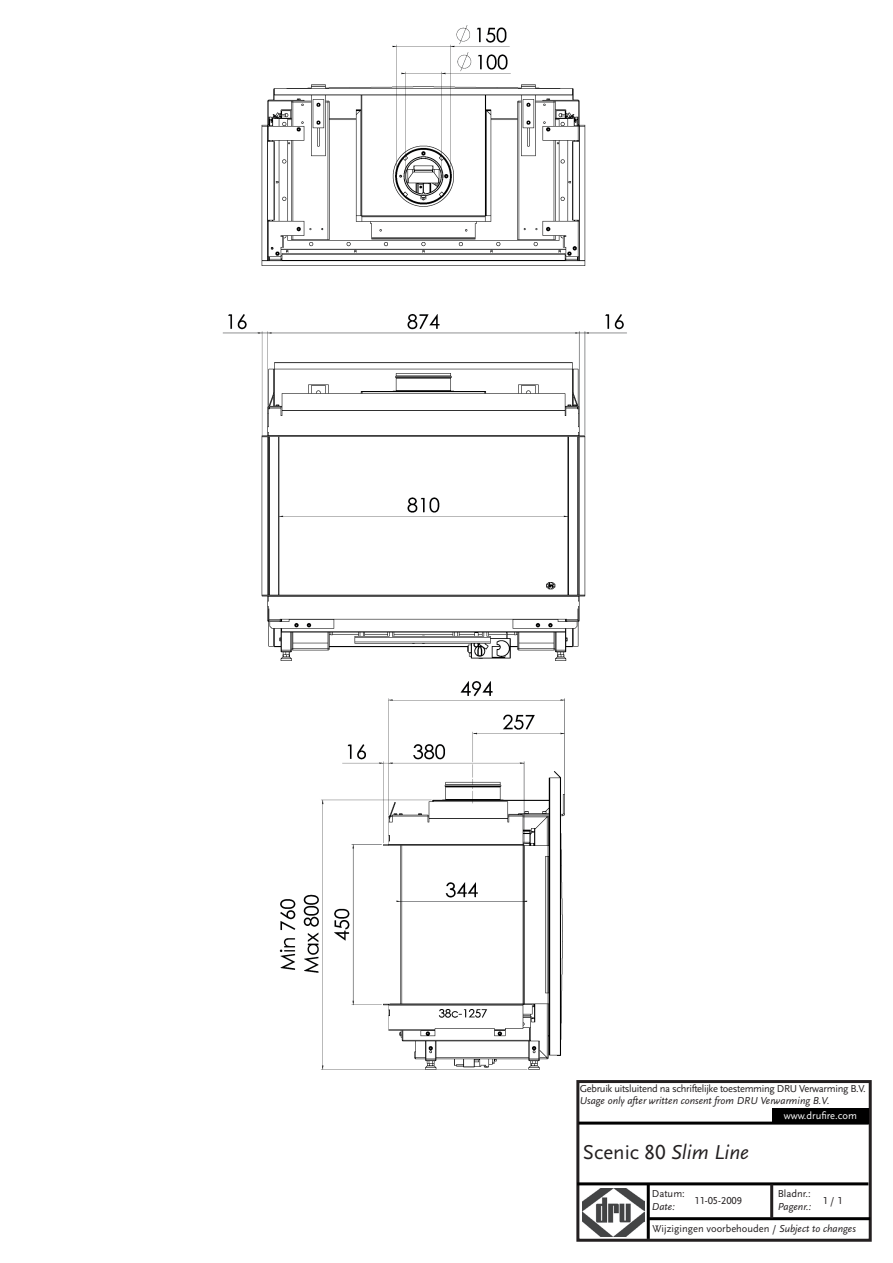
<style>
.page{position:relative;width:893px;height:1263px;background:#fff}
.page>*{position:absolute;margin:0;border:0;box-sizing:border-box;transform-origin:0 0}
.t1{font:21px "Scala Sans LF";color:#231f20}
.t2{font:10.5px "Scala Sans LF";letter-spacing:-.03em;color:#231f20}
.t3{font:italic 10.5px "Scala Sans LF";color:#231f20}
.t4{font:10.5px/21.8px "Scala Sans LF";color:#231f20}
.t5{font:10.5px "Scala Sans LF";color:#fff}
.s1{font-style:italic}
</style>
<div class="page">
<div style="left:576px;top:1080px;width:296px;height:162px;border:3px solid #231f20"></div>
<div style="left:772px;top:1108px;width:97px;height:15px;background:#000"></div>
<hr style="left:579px;top:1121px;width:290px;height:3px;background:#000">
<img style="left:582px;top:1189px;width:62px;height:47px">
<hr style="left:577px;top:1182px;width:291px;height:3px;background:#000">
<hr style="left:647px;top:1184px;width:3px;height:55px;background:#000">
<hr style="left:649px;top:1217px;width:221px;height:3px;background:#000">
<hr style="left:770px;top:1184px;width:3px;height:34px;background:#231f20">
<img style="left:223px;top:25px;width:404px;height:1045px">
<p class="t2" style="left:580px;top:1082px;width:288px">Gebruik uitsluitend na schriftelijke toestemming DRU Verwarming B.V.</p>
<p class="t3" style="left:580px;top:1094px;width:251px">Usage only after written consent from DRU Verwarming B.V.</p>
<p class="t5" style="left:784px;top:1109px;width:75px">www.drufire.com</p>
<h1 class="t1" style="left:583px;top:1139px;width:168px">Scenic 80 <span class="s1">Slim Line</span></h1>
<p class="t2" style="left:778px;top:1187px;width:35px">Bladnr.:</p>
<p class="t3" style="left:778px;top:1200px;width:35px">Pagenr.:</p>
<p class="t2" style="left:652px;top:1187px;width:34px">Datum:</p>
<p class="t4" style="left:652px;top:1195px;width:205px"><span class="s1">Date:<br></span>Wijzigingen voorbehouden / <span class="s1">Subject to changes</span></p>
<p class="t2" style="left:694px;top:1194px;width:49px">11-05-2009</p>
<p class="t2" style="left:822px;top:1194px;width:22px">1 / 1</p>
</div>
